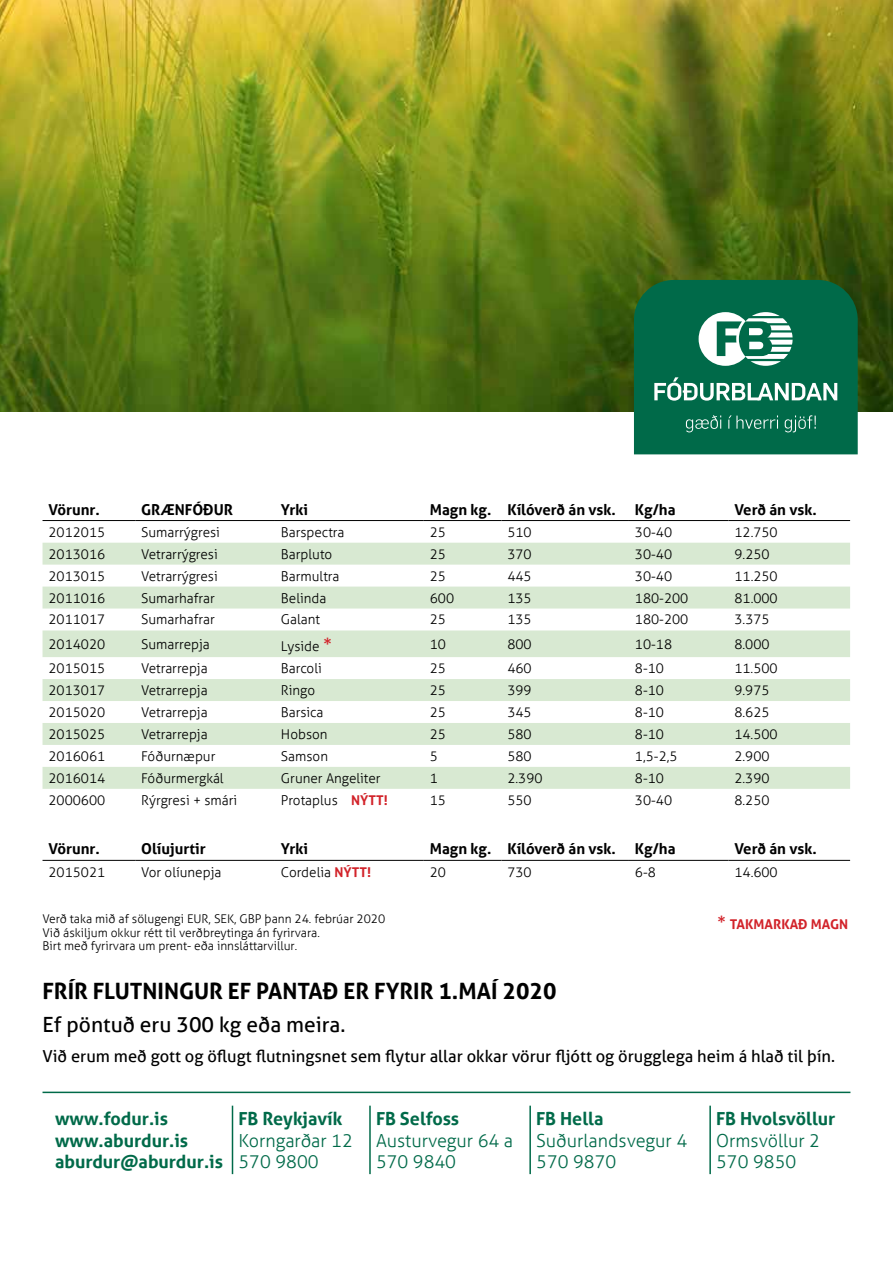
<style>
.page{position:relative;width:893px;height:1263px;background:#fff}
.page>*{position:absolute;margin:0;border:0;box-sizing:border-box;transform-origin:0 0}
.t1{font:700 22.5px "Aller";color:#000}
.t2{font:21px "Aller";color:#000}
.t3{font:700 18px/21.6px "Aller";color:#006a49}
.t4{font:300 18px/21.6px "Aller";color:#006a49}
.t5{font:16.5px "Aller";color:#000}
.t6{font:700 15px "Aller";color:#000}
.t7{font:300 13.5px "Aller";color:#000}
.t8{font:700 13.5px "Aller";color:#d2232a}
.t9{font:300 12px/13.5px "Aller";color:#000}
.s1{font-family:"Calibri";font-weight:400;font-size:19.5px;color:#d2232a}
.s2{font-weight:700;color:#d2232a}
.s3{font-family:"Calibri";font-weight:400;font-size:19.5px}
</style>
<div class="page">
<img style="left:0;top:0;width:893px;height:412px">
<hr style="left:43px;top:1091px;width:807px;height:2px;background:#006a49">
<svg style="left:43px;top:543px;width:807px;height:246px;fill:#d8e9d2"></svg>
<hr style="left:43px;top:520px;width:92px;height:1px;background:#000">
<hr style="left:135px;top:520px;width:140px;height:1px;background:#000">
<hr style="left:275px;top:520px;width:149px;height:1px;background:#000">
<hr style="left:424px;top:520px;width:77px;height:1px;background:#000">
<hr style="left:501px;top:520px;width:128px;height:1px;background:#000">
<hr style="left:629px;top:520px;width:99px;height:1px;background:#000">
<hr style="left:728px;top:520px;width:122px;height:1px;background:#000">
<hr style="left:43px;top:860px;width:92px;height:1px;background:#000">
<hr style="left:135px;top:860px;width:140px;height:1px;background:#000">
<hr style="left:275px;top:860px;width:149px;height:1px;background:#000">
<hr style="left:424px;top:860px;width:77px;height:1px;background:#000">
<hr style="left:501px;top:860px;width:128px;height:1px;background:#000">
<hr style="left:629px;top:860px;width:99px;height:1px;background:#000">
<hr style="left:728px;top:860px;width:122px;height:1px;background:#000">
<svg style="left:634px;top:280px;width:224px;height:174px;background:#1e7a5c"></svg>
<hr style="left:232px;top:1106px;width:1px;height:68px;background:#006a49">
<hr style="left:369px;top:1106px;width:2px;height:68px;background:#006a49">
<hr style="left:529px;top:1106px;width:2px;height:68px;background:#006a49">
<hr style="left:709px;top:1106px;width:2px;height:68px;background:#006a49">
<p class="t6" style="left:49px;top:500px;width:53px">Vörunr.</p>
<p class="t6" style="left:141px;top:500px;width:93px">GRÆNFÓÐUR</p>
<p class="t6" style="left:281px;top:500px;width:29px">Yrki</p>
<p class="t6" style="left:430px;top:500px;width:188px">Magn kg. Kílóverð án vsk.</p>
<p class="t6" style="left:635px;top:500px;width:42px">Kg/ha</p>
<p class="t6" style="left:734px;top:500px;width:84px">Verð án vsk.</p>
<p class="t7" style="left:49px;top:524px;width:58px">2012015</p>
<p class="t7" style="left:141px;top:524px;width:80px">Sumarrýgresi</p>
<p class="t7" style="left:281px;top:524px;width:65px">Barspectra</p>
<p class="t7" style="left:430px;top:524px;width:18px">25</p>
<p class="t7" style="left:507px;top:524px;width:26px">510</p>
<p class="t7" style="left:635px;top:524px;width:39px">30-40</p>
<p class="t7" style="left:734px;top:524px;width:45px">12.750</p>
<p class="t7" style="left:49px;top:546px;width:58px">2013016</p>
<p class="t7" style="left:141px;top:546px;width:78px">Vetrarrýgresi</p>
<p class="t7" style="left:281px;top:546px;width:53px">Barpluto</p>
<p class="t7" style="left:430px;top:546px;width:18px">25</p>
<p class="t7" style="left:507px;top:546px;width:26px">370</p>
<p class="t7" style="left:635px;top:546px;width:39px">30-40</p>
<p class="t7" style="left:734px;top:546px;width:37px">9.250</p>
<p class="t7" style="left:49px;top:568px;width:58px">2013015</p>
<p class="t7" style="left:141px;top:568px;width:78px">Vetrarrýgresi</p>
<p class="t7" style="left:281px;top:568px;width:60px">Barmultra</p>
<p class="t7" style="left:430px;top:568px;width:18px">25</p>
<p class="t7" style="left:507px;top:568px;width:26px">445</p>
<p class="t7" style="left:635px;top:568px;width:39px">30-40</p>
<p class="t7" style="left:734px;top:568px;width:45px">11.250</p>
<p class="t7" style="left:49px;top:590px;width:58px">2011016</p>
<p class="t7" style="left:141px;top:590px;width:75px">Sumarhafrar</p>
<p class="t7" style="left:281px;top:590px;width:47px">Belinda</p>
<p class="t7" style="left:430px;top:590px;width:26px">600</p>
<p class="t7" style="left:507px;top:590px;width:26px">135</p>
<p class="t7" style="left:635px;top:590px;width:55px">180-200</p>
<p class="t7" style="left:734px;top:590px;width:45px">81.000</p>
<p class="t7" style="left:49px;top:612px;width:58px">2011017</p>
<p class="t7" style="left:141px;top:612px;width:75px">Sumarhafrar</p>
<p class="t7" style="left:281px;top:612px;width:41px">Galant</p>
<p class="t7" style="left:430px;top:612px;width:18px">25</p>
<p class="t7" style="left:507px;top:612px;width:26px">135</p>
<p class="t7" style="left:635px;top:612px;width:55px">180-200</p>
<p class="t7" style="left:734px;top:612px;width:37px">3.375</p>
<p class="t7" style="left:49px;top:636px;width:58px">2014020</p>
<p class="t7" style="left:141px;top:636px;width:70px">Sumarrepja</p>
<p class="t7" style="left:281px;top:638px;width:53px">Lyside <span class="s1">*</span></p>
<p class="t7" style="left:430px;top:636px;width:18px">10</p>
<p class="t7" style="left:507px;top:636px;width:26px">800</p>
<p class="t7" style="left:635px;top:636px;width:39px">10-18</p>
<p class="t7" style="left:734px;top:636px;width:37px">8.000</p>
<p class="t7" style="left:49px;top:660px;width:58px">2015015</p>
<p class="t7" style="left:141px;top:660px;width:68px">Vetrarrepja</p>
<p class="t7" style="left:281px;top:660px;width:42px">Barcoli</p>
<p class="t7" style="left:430px;top:660px;width:18px">25</p>
<p class="t7" style="left:507px;top:660px;width:26px">460</p>
<p class="t7" style="left:635px;top:660px;width:31px">8-10</p>
<p class="t7" style="left:734px;top:660px;width:45px">11.500</p>
<p class="t7" style="left:49px;top:682px;width:58px">2013017</p>
<p class="t7" style="left:141px;top:682px;width:68px">Vetrarrepja</p>
<p class="t7" style="left:281px;top:682px;width:36px">Ringo</p>
<p class="t7" style="left:430px;top:682px;width:18px">25</p>
<p class="t7" style="left:507px;top:682px;width:26px">399</p>
<p class="t7" style="left:635px;top:682px;width:31px">8-10</p>
<p class="t7" style="left:734px;top:682px;width:37px">9.975</p>
<p class="t7" style="left:49px;top:704px;width:58px">2015020</p>
<p class="t7" style="left:141px;top:704px;width:68px">Vetrarrepja</p>
<p class="t7" style="left:281px;top:704px;width:44px">Barsica</p>
<p class="t7" style="left:430px;top:704px;width:18px">25</p>
<p class="t7" style="left:507px;top:704px;width:26px">345</p>
<p class="t7" style="left:635px;top:704px;width:31px">8-10</p>
<p class="t7" style="left:734px;top:704px;width:37px">8.625</p>
<p class="t7" style="left:49px;top:726px;width:58px">2015025</p>
<p class="t7" style="left:141px;top:726px;width:68px">Vetrarrepja</p>
<p class="t7" style="left:281px;top:726px;width:48px">Hobson</p>
<p class="t7" style="left:430px;top:726px;width:18px">25</p>
<p class="t7" style="left:507px;top:726px;width:26px">580</p>
<p class="t7" style="left:635px;top:726px;width:31px">8-10</p>
<p class="t7" style="left:734px;top:726px;width:45px">14.500</p>
<p class="t7" style="left:49px;top:748px;width:58px">2016061</p>
<p class="t7" style="left:141px;top:748px;width:76px">Fóðurnæpur</p>
<p class="t7" style="left:281px;top:748px;width:49px">Samson</p>
<p class="t7" style="left:430px;top:748px;width:10px">5</p>
<p class="t7" style="left:507px;top:748px;width:26px">580</p>
<p class="t7" style="left:635px;top:748px;width:44px">1,5-2,5</p>
<p class="t7" style="left:734px;top:748px;width:37px">2.900</p>
<p class="t7" style="left:49px;top:770px;width:58px">2016014</p>
<p class="t7" style="left:141px;top:770px;width:84px">Fóðurmergkál</p>
<p class="t7" style="left:281px;top:770px;width:101px">Gruner Angeliter</p>
<p class="t7" style="left:430px;top:770px;width:10px">1</p>
<p class="t7" style="left:507px;top:770px;width:37px">2.390</p>
<p class="t7" style="left:635px;top:770px;width:31px">8-10</p>
<p class="t7" style="left:734px;top:770px;width:37px">2.390</p>
<p class="t7" style="left:49px;top:792px;width:58px">2000600</p>
<p class="t7" style="left:141px;top:792px;width:98px">Rýrgresi + smári</p>
<p class="t7" style="left:281px;top:792px;width:109px">Protaplus <span class="s2">NÝTT!</span></p>
<p class="t7" style="left:430px;top:792px;width:18px">15</p>
<p class="t7" style="left:507px;top:792px;width:26px">550</p>
<p class="t7" style="left:635px;top:792px;width:39px">30-40</p>
<p class="t7" style="left:734px;top:792px;width:37px">8.250</p>
<p class="t6" style="left:49px;top:840px;width:53px">Vörunr.</p>
<p class="t6" style="left:141px;top:840px;width:66px">Olíujurtir</p>
<p class="t6" style="left:281px;top:840px;width:29px">Yrki</p>
<p class="t6" style="left:430px;top:840px;width:188px">Magn kg. Kílóverð án vsk.</p>
<p class="t6" style="left:635px;top:840px;width:42px">Kg/ha</p>
<p class="t6" style="left:734px;top:840px;width:84px">Verð án vsk.</p>
<p class="t7" style="left:49px;top:863px;width:58px">2015021</p>
<p class="t7" style="left:141px;top:863px;width:82px">Vor olíunepja</p>
<p class="t7" style="left:281px;top:863px;width:92px">Cordelia <span class="s2">NÝTT!</span></p>
<p class="t7" style="left:430px;top:863px;width:18px">20</p>
<p class="t7" style="left:507px;top:863px;width:26px">730</p>
<p class="t7" style="left:635px;top:863px;width:22px">6-8</p>
<p class="t7" style="left:734px;top:863px;width:45px">14.600</p>
<p class="t8" style="left:717px;top:915px;width:133px"><span class="s3">*</span> TAKMARKAÐ MAGN</p>
<p class="t9" style="left:43px;top:912px;width:344px">Verð taka mið af sölugengi EUR, SEK, GBP þann 24. febrúar 2020<br>Við áskiljum okkur rétt til verðbreytinga án fyrirvara.<br>Birt með fyrirvara um prent- eða innsláttarvillur.</p>
<h1 class="t1" style="left:43px;top:977px;width:515px">FRÍR FLUTNINGUR EF PANTAÐ ER FYRIR 1.MAÍ 2020</h1>
<h2 class="t2" style="left:43px;top:1011px;width:304px">Ef pöntuð eru 300 kg eða meira.</h2>
<p class="t5" style="left:43px;top:1046px;width:794px">Við erum með gott og öflugt flutningsnet sem flytur allar okkar vörur fljótt og örugglega heim á hlað til þín.</p>
<h3 class="t3" style="left:55px;top:1107px;width:169px">www.fodur.is www.aburdur.is aburdur@aburdur.is</h3>
<h3 class="t3" style="left:238px;top:1107px;width:105px">FB Reykjavík</h3>
<h3 class="t4" style="left:238px;top:1129px;width:116px">Korngarðar 12<br>570 9800</h3>
<h3 class="t3" style="left:376px;top:1107px;width:85px">FB Selfoss</h3>
<h3 class="t4" style="left:376px;top:1129px;width:138px">Austurvegur 64 a<br>570 9840</h3>
<h3 class="t3" style="left:536px;top:1107px;width:69px">FB Hella</h3>
<h3 class="t4" style="left:536px;top:1129px;width:152px">Suðurlandsvegur 4<br>570 9870</h3>
<h3 class="t3" style="left:716px;top:1107px;width:121px">FB Hvolsvöllur</h3>
<h3 class="t4" style="left:716px;top:1129px;width:105px">Ormsvöllur 2<br>570 9850</h3>
</div>
